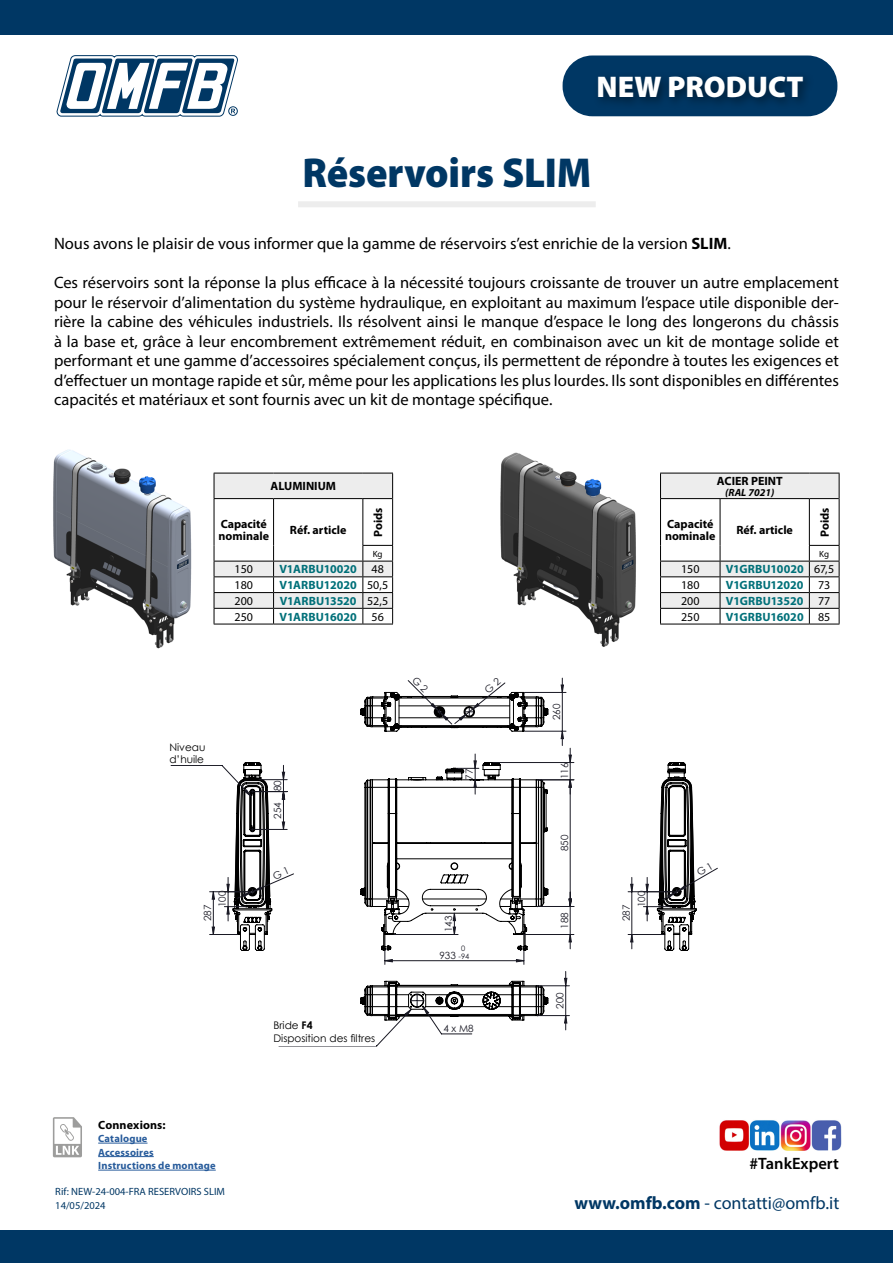
<style>
.page{position:relative;width:893px;height:1263px;background:#fff}
.page>*{position:absolute;margin:0;border:0;box-sizing:border-box;transform-origin:0 0}
.t1{font:900 42px "Myriad Pro";letter-spacing:-.005em;color:#003764;scale:.95 1}
.t2{font:900 30px "Myriad Pro";color:#fff}
.t3{font:18px "Myriad Pro";color:#003764}
.t4{font:16.5px/19.5px "Myriad Pro";color:#000;text-align:justify}
.t5{font:600 16.5px "Myriad Pro";color:#000}
.t6{font:700 12px "Myriad Pro";letter-spacing:-.005em;color:#007079}
.t7{font:700 12px/12px "Myriad Pro";color:#000}
.t8{font:12px "Myriad Pro";color:#000}
.t9{font:10.5px/14.1px "Myriad Pro";color:#003764}
.t10{font:700 10.5px/13.5px "Myriad Pro";letter-spacing:.015em;color:#275b9b}
.t11{font:10.5px/12.6px "Century Gothic";color:#000}
.t12{font:italic 700 10.5px "Myriad Pro";color:#000}
.t13{font:9.9px/14.7px "Century Gothic";color:#191924}
.t14{font:9px "Myriad Pro";color:#000}
.t15{font:7.5px/7.2px "Century Gothic";color:#191924}
.s1{font-weight:700}
.s2{font-weight:400;color:#000}
.s3{font-size:7.5px}
</style>
<div class="page">
<svg style="left:56px;top:55px;width:182px;height:62px"></svg>
<div style="left:0;top:0;width:893px;height:34px;background:#003764"></div>
<div style="left:0;top:1230px;width:893px;height:33px;background:#003764"></div>
<div style="left:563px;top:56px;width:274px;height:60px;background:#003764;border-radius:30px"></div>
<div style="left:593px;top:70px;width:222px;height:39px;background:#000;opacity:.5"></div>
<div style="left:298px;top:201px;width:298px;height:6px;background:#ededed"></div>
<img style="left:53px;top:449px;width:139px;height:200px">
<div style="left:214px;top:473px;width:179px;height:26px;background:#ededed"></div>
<hr style="left:214px;top:473px;width:60px;height:1px;background:#000">
<svg style="left:214px;top:473px;width:1px;height:25px"></svg>
<hr style="left:274px;top:473px;width:89px;height:1px;background:#000">
<hr style="left:214px;top:498px;width:60px;height:1px;background:#000">
<hr style="left:274px;top:498px;width:89px;height:1px;background:#000">
<hr style="left:214px;top:499px;width:1px;height:46px;background:#000">
<hr style="left:273px;top:499px;width:1px;height:46px;background:#000">
<svg style="left:363px;top:473px;width:30px;height:26px"></svg>
<hr style="left:362px;top:499px;width:1px;height:46px;background:#000">
<hr style="left:392px;top:499px;width:1px;height:46px;background:#000">
<svg style="left:214px;top:545px;width:179px;height:79px"></svg>
<hr style="left:214px;top:624px;width:60px;height:1px;background:#000">
<hr style="left:274px;top:624px;width:89px;height:1px;background:#000">
<hr style="left:363px;top:624px;width:30px;height:1px;background:#000">
<svg style="left:53px;top:1117px;width:29px;height:40px"></svg>
<hr style="left:98px;top:1143px;width:49px;height:1px;background:#275b9b">
<hr style="left:98px;top:1156px;width:56px;height:1px;background:#275b9b">
<hr style="left:98px;top:1170px;width:118px;height:1px;background:#275b9b">
<img style="left:500px;top:452px;width:136px;height:195px">
<div style="left:660px;top:473px;width:179px;height:26px;background:#ededed"></div>
<hr style="left:660px;top:473px;width:60px;height:1px;background:#000">
<svg style="left:660px;top:473px;width:1px;height:25px"></svg>
<hr style="left:720px;top:473px;width:89px;height:1px;background:#000">
<hr style="left:809px;top:473px;width:30px;height:1px;background:#000">
<svg style="left:839px;top:473px;width:1px;height:26px"></svg>
<hr style="left:660px;top:498px;width:60px;height:1px;background:#000">
<hr style="left:720px;top:498px;width:89px;height:1px;background:#000">
<hr style="left:660px;top:499px;width:1px;height:46px;background:#000">
<hr style="left:720px;top:499px;width:1px;height:46px;background:#000">
<hr style="left:809px;top:498px;width:30px;height:1px;background:#000">
<hr style="left:809px;top:499px;width:1px;height:46px;background:#000">
<hr style="left:839px;top:499px;width:1px;height:46px;background:#000">
<svg style="left:660px;top:545px;width:180px;height:79px"></svg>
<hr style="left:660px;top:624px;width:60px;height:1px;background:#000">
<hr style="left:720px;top:624px;width:89px;height:1px;background:#000">
<hr style="left:809px;top:624px;width:30px;height:1px;background:#000">
<img style="left:719px;top:1120px;width:123px;height:30px">
<svg style="left:210px;top:677px;width:508px;height:353px"></svg>
<h2 class="t2" style="left:597px;top:70px;width:208px">NEW PRODUCT</h2>
<h1 class="t1" style="left:302px;top:149px;width:306px">Réservoirs SLIM</h1>
<p class="t4" style="left:54px;top:234px;width:678px">Nous avons le plaisir de vous informer que la gamme de réservoirs s’est enrichie de la version <span class="s1">SLIM</span>.</p>
<p class="t4" style="left:54px;top:273px;width:786px">Ces réservoirs sont la réponse la plus efficace à la nécessité toujours croissante de trouver un autre emplacement pour le réservoir d’alimentation du système hydraulique, en exploitant au maximum l’espace utile disponible der&shy;rière la cabine des véhicules industriels. Ils résolvent ainsi le manque d’espace le long des longerons du châssis à la base et, grâce à leur encombrement extrêmement réduit, en combinaison avec un kit de montage solide et performant et une gamme d’accessoires spécialement conçus, ils permettent de répondre à toutes les exigences et d’effectuer un montage rapide et sûr, même pour les applications les plus lourdes. Ils sont disponibles en différentes capacités et matériaux et sont fournis avec un kit de montage spécifique.</p>
<p class="t7" style="left:271px;top:480px;width:67px">ALUMINIUM</p>
<p class="t7" style="left:218px;top:518px;width:52px">Capacité nominale</p>
<p class="t7" style="left:290px;top:524px;width:58px">Réf. article</p>
<p class="t7" style="left:372px;top:537px;width:31px;rotate:-90deg">Poids</p>
<p class="t14" style="left:373px;top:548px;width:11px">Kg</p>
<p class="t8" style="left:235px;top:562px;width:20px">150</p>
<p class="t6" style="left:279px;top:562px;width:106px">V1ARBU10020 <span class="s2">48</span></p>
<p class="t8" style="left:235px;top:578px;width:20px">180</p>
<p class="t6" style="left:280px;top:577px;width:110px">V1ARBU12020 <span class="s2">50,5</span></p>
<p class="t8" style="left:235px;top:593px;width:20px">200</p>
<p class="t6" style="left:280px;top:593px;width:110px">V1ARBU13520 <span class="s2">52,5</span></p>
<p class="t8" style="left:235px;top:609px;width:20px">250</p>
<p class="t6" style="left:279px;top:609px;width:106px">V1ARBU16020 <span class="s2">56</span></p>
<p class="t11" style="left:169px;top:740px;width:38px">Niveau d’huile</p>
<p class="t13" style="left:169px;top:753px;width:50px">Livello olio</p>
<p class="t13" style="left:200px;top:907px;width:18px;text-indent:-14px;rotate:-90deg">287<br>100</p>
<p class="t7" style="left:98px;top:1118px;width:69px">Connexions:</p>
<p class="t10" style="left:98px;top:1131px;width:119px">Catalogue<br>Accessoires<br>Instructions de montage</p>
<p class="t13" style="left:270px;top:791px;width:13px;rotate:-90deg">80</p>
<p class="t13" style="left:270px;top:819px;width:18px;rotate:-90deg">254</p>
<p class="t13" style="left:549px;top:720px;width:18px;rotate:-90deg">260</p>
<p class="t13" style="left:462px;top:779px;width:13px;rotate:-90deg">77</p>
<p class="t13" style="left:557px;top:779px;width:18px;rotate:-90deg">116</p>
<p class="t13" style="left:441px;top:932px;width:18px;rotate:-90deg">143</p>
<p class="t13" style="left:439px;top:947px;width:23px">933 <span class="s3">-</span></p>
<p class="t15" style="left:461px;top:945px;width:10px">0<br>94</p>
<p class="t13" style="left:557px;top:851px;width:18px;rotate:-90deg">850</p>
<p class="t13" style="left:557px;top:929px;width:18px;rotate:-90deg">188</p>
<p class="t13" style="left:552px;top:1009px;width:18px;rotate:-90deg">200</p>
<p class="t11" style="left:273px;top:1019px;width:103px">Bride <span class="s1">F4<br></span>Disposition des filtres</p>
<p class="t13" style="left:280px;top:1021px;width:50px">Flangia <span class="s1">F4</span></p>
<p class="t13" style="left:443px;top:1021px;width:32px">4 x M8</p>
<p class="t13" style="left:280px;top:1033px;width:97px">Predisposizione filtro</p>
<p class="t7" style="left:717px;top:475px;width:67px">ACIER PEINT</p>
<p class="t12" style="left:725px;top:485px;width:51px">(RAL 7021)</p>
<p class="t7" style="left:665px;top:518px;width:52px">Capacité nominale</p>
<p class="t7" style="left:736px;top:524px;width:58px">Réf. article</p>
<p class="t7" style="left:818px;top:537px;width:31px;rotate:-90deg">Poids</p>
<p class="t14" style="left:819px;top:548px;width:11px">Kg</p>
<p class="t8" style="left:681px;top:562px;width:20px">150</p>
<p class="t6" style="left:726px;top:562px;width:110px">V1GRBU10020 <span class="s2">67,5</span></p>
<p class="t8" style="left:681px;top:578px;width:20px">180</p>
<p class="t6" style="left:726px;top:577px;width:106px">V1GRBU12020 <span class="s2">73</span></p>
<p class="t8" style="left:681px;top:593px;width:20px">200</p>
<p class="t6" style="left:726px;top:593px;width:106px">V1GRBU13520 <span class="s2">77</span></p>
<p class="t8" style="left:681px;top:609px;width:20px">250</p>
<p class="t6" style="left:726px;top:609px;width:106px">V1GRBU16020 <span class="s2">85</span></p>
<p class="t13" style="left:634px;top:907px;width:18px;rotate:-90deg">100</p>
<p class="t13" style="left:619px;top:921px;width:18px;rotate:-90deg">287</p>
<p class="t5" style="left:750px;top:1153px;width:91px">#TankExpert</p>
<p class="t9" style="left:55px;top:1184px;width:171px">Rif: NEW-24-004-FRA RESERVOIRS SLIM<br>14/05/2024</p>
<p class="t3" style="left:574px;top:1192px;width:266px"><span class="s1">www.omfb.com</span> - contatti@omfb.it</p>
</div>
